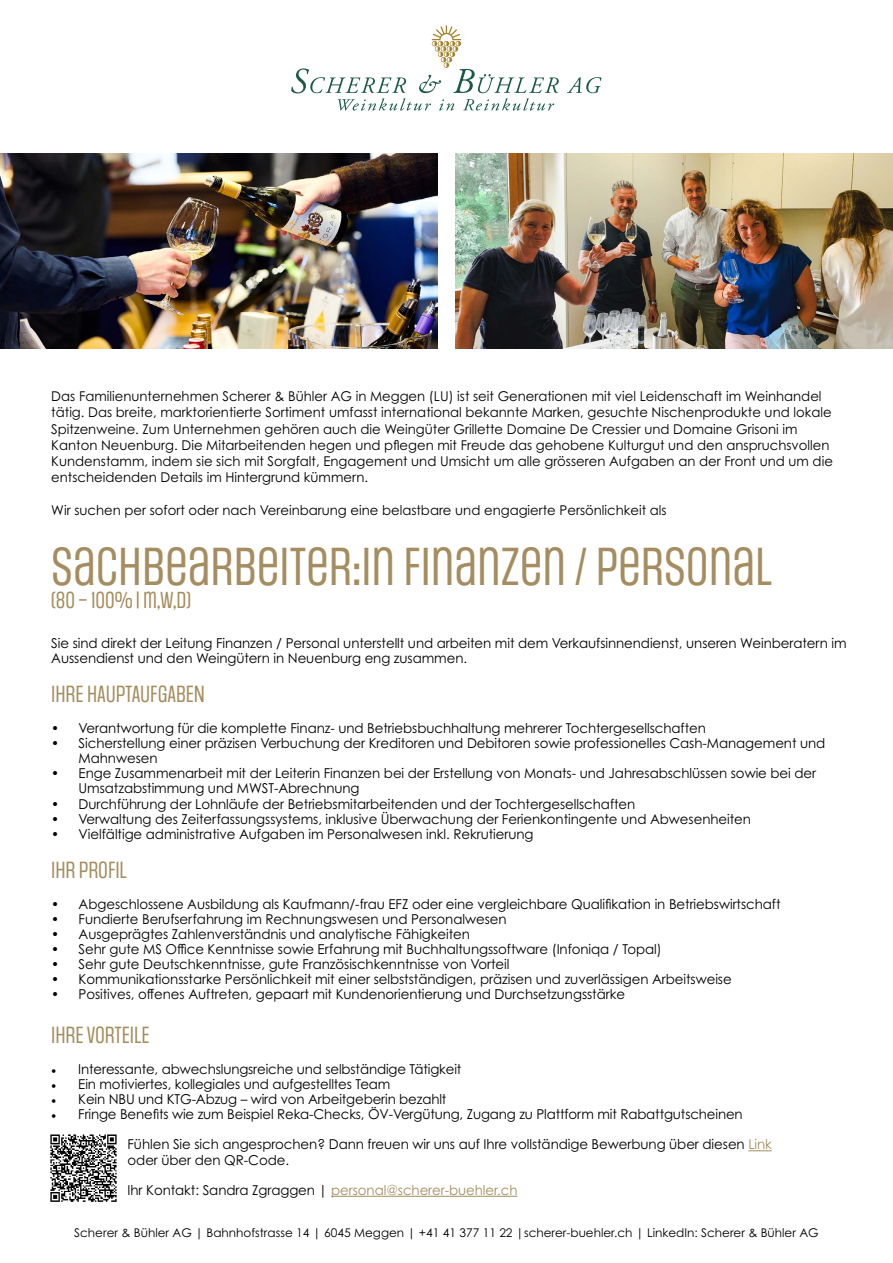
<style>
.page{position:relative;width:893px;height:1263px;background:#fff}
.page>*{position:absolute;margin:0;border:0;box-sizing:border-box;transform-origin:0 0}
.t1{font:45px "Social Gothic";color:#a58d5f}
.t2{font:19.65px "Social Gothic";letter-spacing:-.005em;color:#a58d5e}
.t3{font:19.5px "Social Gothic";color:#a58d5f}
.t4{font:13.65px/15.1px "Century Gothic Pro";letter-spacing:-.005em;color:#000}
.t5{font:13.65px "Century Gothic Pro";letter-spacing:-.005em;color:#a58d5f}
.t6{font:13.5px/16.2px "Century Gothic Pro";color:#000}
.t7{font:12px "Century Gothic Pro";color:#000}
.s1{font-family:"Minion Pro"}
.s2{color:#a58d5f}
.s3{color:#000}
</style>
<div class="page">
<svg style="left:748px;top:1150px;width:24px;height:1px"></svg>
<hr style="left:331px;top:1196px;width:186px;height:1px;background:#a58d5f">
<img style="left:455px;top:153px;width:438px;height:196px">
<svg style="left:567px;top:77px;width:35px;height:16px"></svg>
<svg style="left:291px;top:26px;width:268px;height:85px"></svg>
<img style="left:50px;top:1134px;width:67px;height:68px">
<img style="left:0;top:153px;width:438px;height:196px">
<p class="t6" style="left:51px;top:388px;width:783px">Das Familienunternehmen Scherer &amp; Bühler AG in Meggen (LU) ist seit Generationen mit viel Leidenschaft im Weinhandel tätig. Das breite, marktorientierte Sortiment umfasst international bekannte Marken, gesuchte Nischenprodukte und lokale Spitzenweine. Zum Unternehmen gehören auch die Weingüter Grillette Domaine De Cressier und Domaine Grisoni im Kanton Neuenburg. Die Mitarbeitenden hegen und pflegen mit Freude das gehobene Kulturgut und den anspruchsvollen Kundenstamm, indem sie sich mit Sorgfalt, Engagement und Umsicht um alle grösseren Aufgaben an der Front und um die entscheidenden Details im Hintergrund kümmern.</p>
<p class="t6" style="left:51px;top:501px;width:617px">Wir suchen per sofort oder nach Vereinbarung eine belastbare und engagierte Persönlichkeit als</p>
<h1 class="t1" style="left:51px;top:536px;width:723px">SACHBEARBEITER:IN FINANZEN / PERSONAL</h1>
<h3 class="t3" style="left:51px;top:587px;width:141px">(80 – 100% | M,W,D)</h3>
<p class="t4" style="left:51px;top:635px;width:797px">Sie sind direkt der Leitung Finanzen / Personal unterstellt und arbeiten mit dem Verkaufsinnendienst, unseren Weinberatern im<br>Aussendienst und den Weingütern in Neuenburg eng zusammen.</p>
<h2 class="t2" style="left:51px;top:681px;width:155px">IHRE HAUPTAUFGABEN</h2>
<p class="t4" style="left:51px;top:720px;width:656px">• Verantwortung für die komplette Finanz- und Betriebsbuchhaltung mehrerer Tochtergesellschaften</p>
<p class="t4" style="left:79px;top:735px;width:748px;text-indent:-27px">• Sicherstellung einer präzisen Verbuchung der Kreditoren und Debitoren sowie professionelles Cash-Management und<br>Mahnwesen</p>
<p class="t4" style="left:79px;top:765px;width:739px;text-indent:-27px">• Enge Zusammenarbeit mit der Leiterin Finanzen bei der Erstellung von Monats- und Jahresabschlüssen sowie bei der<br>Umsatzabstimmung und MWST-Abrechnung</p>
<p class="t4" style="left:51px;top:796px;width:585px">• Durchführung der Lohnläufe der Betriebsmitarbeitenden und der Tochtergesellschaften</p>
<p class="t4" style="left:51px;top:811px;width:701px">• Verwaltung des Zeiterfassungssystems, inklusive Überwachung der Ferienkontingente und Abwesenheiten</p>
<p class="t4" style="left:51px;top:826px;width:484px">• Vielfältige administrative Aufgaben im Personalwesen inkl. Rekrutierung</p>
<h2 class="t2" style="left:51px;top:857px;width:77px">IHR PROFIL</h2>
<p class="t4" style="left:51px;top:896px;width:731px">• Abgeschlossene Ausbildung als Kaufmann/-frau EFZ oder eine vergleichbare Qualifikation in Betriebswirtschaft</p>
<p class="t4" style="left:51px;top:911px;width:457px">• Fundierte Berufserfahrung im Rechnungswesen und Personalwesen</p>
<p class="t4" style="left:51px;top:926px;width:420px">• Ausgeprägtes Zahlenverständnis und analytische Fähigkeiten</p>
<p class="t4" style="left:51px;top:941px;width:612px">• Sehr gute MS Office Kenntnisse sowie Erfahrung mit Buchhaltungssoftware (Infoniqa / Topal)</p>
<p class="t4" style="left:51px;top:956px;width:460px">• Sehr gute Deutschkenntnisse, gute Französischkenntnisse von Vorteil</p>
<p class="t4" style="left:51px;top:972px;width:682px">• Kommunikationsstarke Persönlichkeit mit einer selbstständigen, präzisen und zuverlässigen Arbeitsweise</p>
<p class="t4" style="left:51px;top:987px;width:575px">• Positives, offenes Auftreten, gepaart mit Kundenorientierung und Durchsetzungsstärke</p>
<h2 class="t2" style="left:51px;top:1022px;width:100px">IHRE VORTEILE</h2>
<p class="t4" style="left:51px;top:1061px;width:412px"><span class="s1">•</span> Interessante, abwechslungsreiche und selbständige Tätigkeit</p>
<p class="t4" style="left:51px;top:1076px;width:341px"><span class="s1">•</span> Ein motiviertes, kollegiales und aufgestelltes Team</p>
<p class="t4" style="left:51px;top:1091px;width:397px"><span class="s1">•</span> Kein NBU und KTG-Abzug – wird von Arbeitgeberin bezahlt</p>
<p class="t4" style="left:51px;top:1106px;width:693px"><span class="s1">•</span> Fringe Benefits wie zum Beispiel Reka-Checks, ÖV-Vergütung, Zugang zu Plattform mit Rabattgutscheinen</p>
<p class="t4" style="left:128px;top:1137px;width:646px">Fühlen Sie sich angesprochen? Dann freuen wir uns auf Ihre vollständige Bewerbung über diesen <span class="s2">Link </span>oder über den QR-Code.</p>
<p class="t5" style="left:128px;top:1182px;width:391px"><span class="s3">Ihr Kontakt: Sandra Zgraggen |</span> personal@scherer-buehler.ch</p>
<p class="t7" style="left:74px;top:1226px;width:746px">Scherer &amp; Bühler AG | Bahnhofstrasse 14 | 6045 Meggen | +41 41 377 11 22 |scherer-buehler.ch | LinkedIn: Scherer &amp; Bühler AG</p>
</div>
